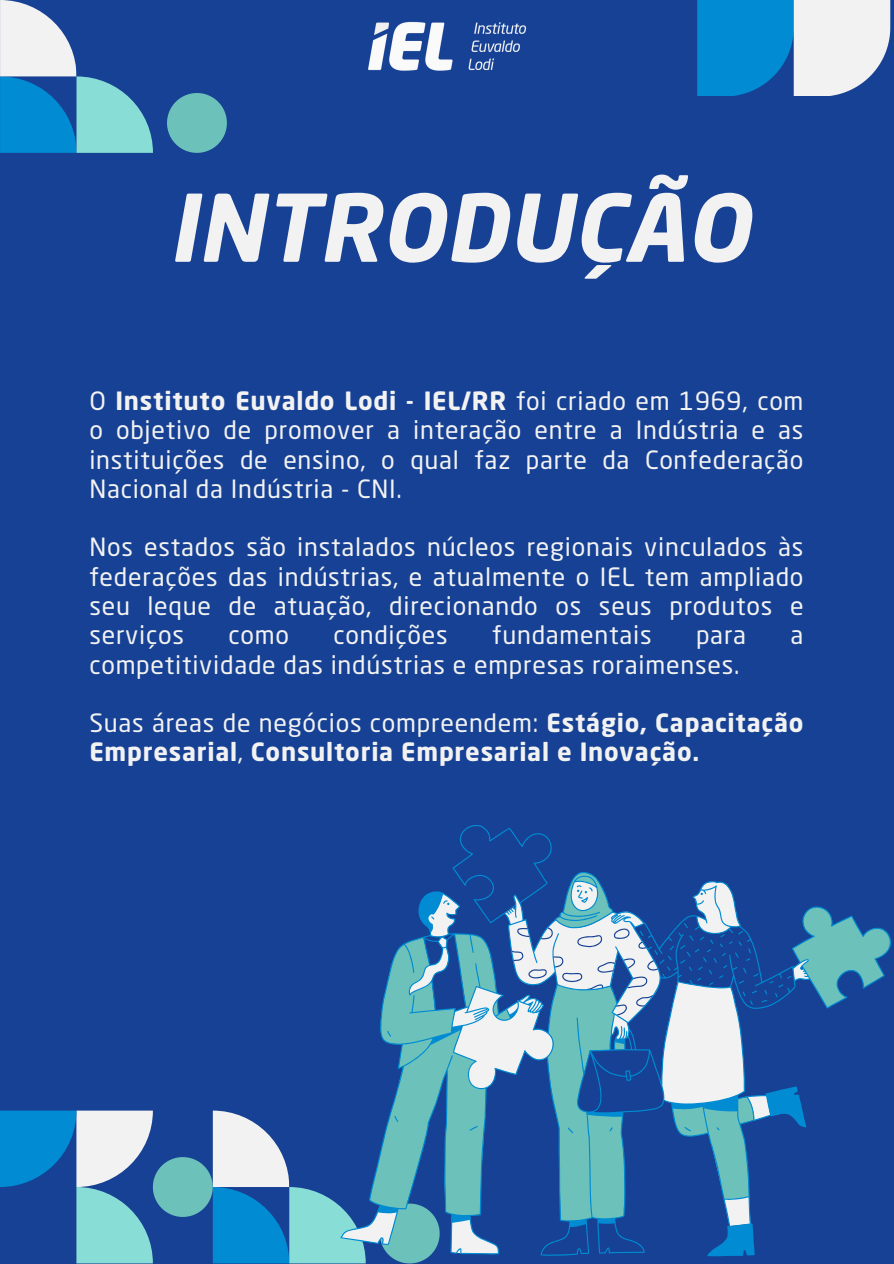
<style>
.page{position:relative;width:894px;height:1264px;background:#fff}
.page>*{position:absolute;margin:0;border:0;box-sizing:border-box;transform-origin:0 0}
.t1{font:italic 700 91.8px "Neo Sans Pro";color:#f2f2f2}
.t2{font:24.9px/29.2px "Neo Sans Pro";letter-spacing:.03em;color:#f2f2f2;text-align:justify}
.t3{font:700 24.9px/29.2px "Neo Sans Pro";letter-spacing:.03em;color:#f2f2f2}
.s1{font-weight:700}
.s2{font-weight:400}
</style>
<div class="page">
<div style="left:0;top:0;width:893px;height:1263px;background:#164194"></div>
<img style="left:368px;top:21px;width:159px;height:50px">
<svg style="left:697px;top:0;width:194px;height:96px;background:#6db0d9"></svg>
<svg style="left:390px;top:1256px;width:40px;height:7px"></svg>
<svg style="left:0;top:0;width:153px;height:153px"></svg>
<svg style="left:167px;top:93px;width:60px;height:60px"></svg>
<svg style="left:0;top:1110px;width:365px;height:153px"></svg>
<svg style="left:340px;top:825px;width:551px;height:431px"></svg>
<p class="t1" style="left:168px;top:191px;width:582px">INTRODUÇÃO</p>
<p class="t2" style="left:89px;top:389px;width:715px">O <span class="s1">Instituto Euvaldo Lodi - IEL/RR</span> foi criado em 1969, com o objetivo de promover a interação entre a Indústria e as instituições de ensino, o qual faz parte da Confederação Nacional da Indústria - CNI.</p>
<p class="t2" style="left:89px;top:535px;width:715px">Nos estados são instalados núcleos regionais vinculados às federações das indústrias, e atualmente o IEL tem ampliado seu leque de atuação, direcionando os seus produtos e serviços</p>
<p class="t2" style="left:228px;top:623px;width:62px">como</p>
<p class="t2" style="left:333px;top:623px;width:116px">condições</p>
<p class="t2" style="left:492px;top:623px;width:161px">fundamentais</p>
<p class="t2" style="left:696px;top:623px;width:52px">para</p>
<p class="t2" style="left:790px;top:623px;width:14px">a</p>
<p class="t2" style="left:89px;top:652px;width:651px">competitividade das indústrias e empresas roraimenses.</p>
<p class="t3" style="left:89px;top:710px;width:715px"><span class="s2">Suas áreas de negócios compreendem:</span> Estágio, Capacitação<br>Empresarial<span class="s2">,</span> Consultoria Empresarial e Inovação.</p>
</div>
